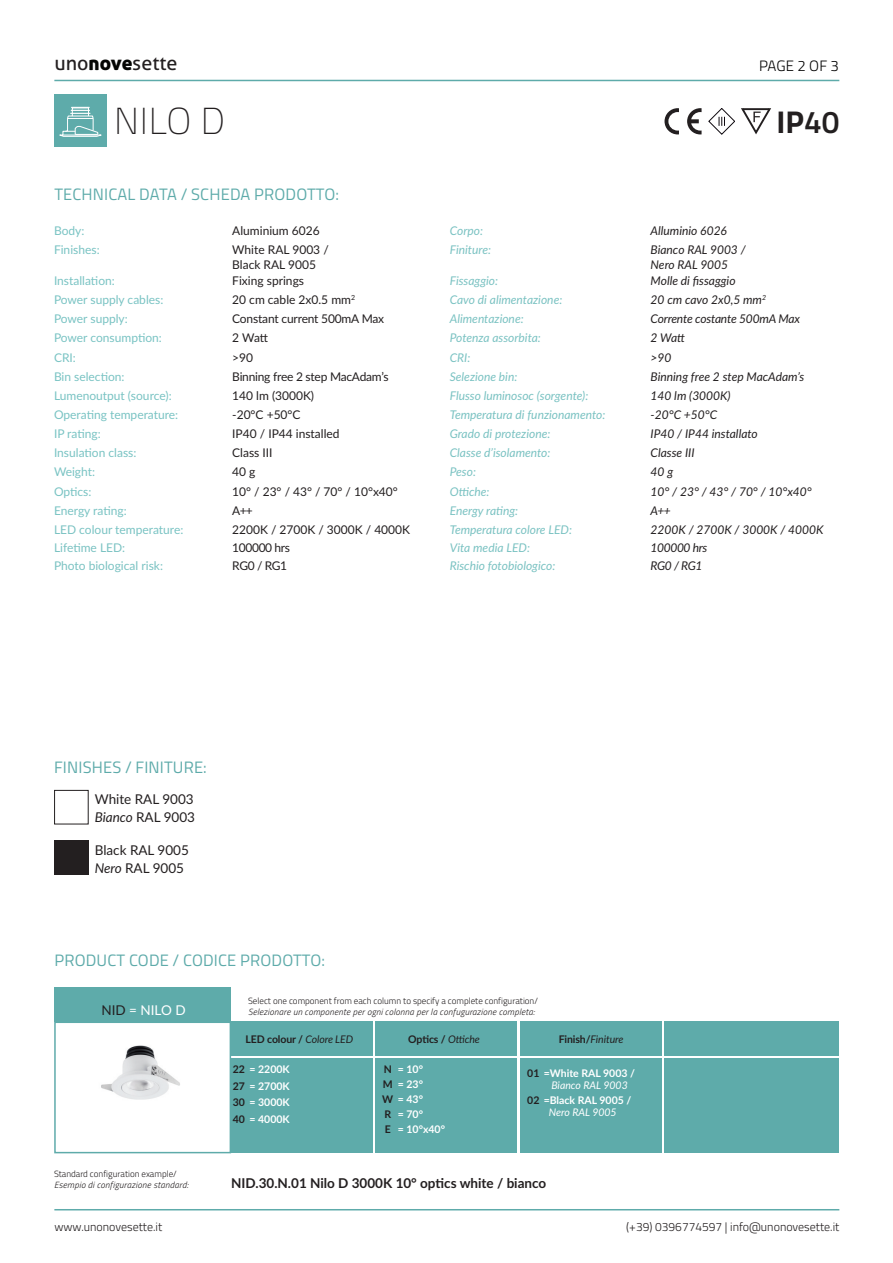
<style>
.page{position:relative;width:893px;height:1263px;background:#fff}
.page>*{position:absolute;margin:0;border:0;box-sizing:border-box;transform-origin:0 0}
.t1{font:100 37.5px "Titillium Web";color:#231f20}
.t2{font:700 31.5px "Titillium Web";color:#231f20}
.t3{font:19.8px "Aller";color:#231f20}
.t4{font:16.5px "Titillium Web";letter-spacing:.01em;color:#5eabaa}
.t5{font:300 15px "Titillium Web";letter-spacing:.005em;color:#000}
.t6{font:13.5px/18px "Lato";color:#231f20}
.t7{font:700 13.5px "Lato";color:#231f20}
.t8{font:13.5px "Lato";color:#fff}
.t9{font:italic 12px "Lato";color:#7ac2c2}
.t10{font:italic 12px/15px "Lato";color:#231f20}
.t11{font:12px/15px "Lato";color:#231f20}
.t12{font:12px "Lato";color:#79c3c3}
.t13{font:300 12px "Titillium Web";color:#231f20}
.t14{font:12px "Lato";color:#7ac2c2}
.t15{font:12px "Lato";letter-spacing:-.02em;color:#231f20}
.t16{font:12px "Lato";letter-spacing:-.03em;color:#231f20}
.t17{font:italic 12px "Lato";letter-spacing:-.03em;color:#231f20}
.t18{font:700 10.5px/16.5px "Lato";color:#fff}
.t19{font:700 10.5px/15px "Lato";letter-spacing:-.01em;color:#231f20}
.t20{font:italic 10.5px "Lato";letter-spacing:-.01em;color:#231f20}
.t21{font:italic 300 9px "Titillium Web";letter-spacing:.025em;color:#231f20}
.t22{font:300 9px "Titillium Web";color:#231f20}
.s1{font-family:"Aller Display";color:#040503}
.s2{font-weight:600}
.s3{color:#7ac2c2}
.s4{font-style:italic}
.s5{color:#231f20}
.s6{font-weight:400;font-style:italic}
.s7{font-weight:700;font-style:normal}
</style>
<div class="page">
<hr style="left:54px;top:1209px;width:785px;height:1px;background:#5eabaa">
<div style="left:54px;top:95px;width:53px;height:52px;background:#5eabaa"></div>
<hr style="left:54px;top:80px;width:785px;height:1px;background:#5eabaa">
<div style="left:54px;top:987px;width:177px;height:34px;background:#5eabaa"></div>
<div style="left:54px;top:1021px;width:177px;height:132px;border:2px solid #5eabaa"></div>
<div style="left:231px;top:1021px;width:142px;height:34px;background:#5eabaa"></div>
<div style="left:231px;top:1058px;width:142px;height:95px;background:#5eabaa"></div>
<div style="left:376px;top:1021px;width:141px;height:34px;background:#5eabaa"></div>
<div style="left:376px;top:1058px;width:141px;height:95px;background:#5eabaa"></div>
<div style="left:520px;top:1021px;width:142px;height:34px;background:#5eabaa"></div>
<div style="left:520px;top:1058px;width:142px;height:95px;background:#5eabaa"></div>
<div style="left:665px;top:1021px;width:174px;height:34px;background:#5eabaa"></div>
<div style="left:665px;top:1058px;width:174px;height:95px;background:#5eabaa"></div>
<svg style="left:664px;top:108px;width:15px;height:26px"></svg>
<svg style="left:687px;top:108px;width:15px;height:26px"></svg>
<svg style="left:709px;top:108px;width:26px;height:26px"></svg>
<svg style="left:741px;top:108px;width:30px;height:26px"></svg>
<svg style="left:59px;top:107px;width:43px;height:30px"></svg>
<div style="left:54px;top:790px;width:34px;height:34px;border:1px solid #231f20"></div>
<div style="left:54px;top:841px;width:34px;height:34px;background:#231f20"></div>
<img style="left:101px;top:1045px;width:79px;height:55px">
<h3 class="t3" style="left:54px;top:51px;width:125px">uno<span class="s1">nove</span>sette</h3>
<p class="t5" style="left:759px;top:55px;width:81px">PAGE 2 OF 3</p>
<h1 class="t1" style="left:114px;top:95px;width:113px">NILO D</h1>
<h2 class="t2" style="left:776px;top:98px;width:64px">IP<span class="s2">40</span></h2>
<h3 class="t4" style="left:54px;top:182px;width:286px">TECHNICAL DATA / SCHEDA PRODOTTO:</h3>
<p class="t12" style="left:54px;top:222px;width:32px">Body:</p>
<p class="t11" style="left:232px;top:222px;width:89px">Aluminium 6026</p>
<p class="t9" style="left:450px;top:222px;width:35px">Corpo:</p>
<p class="t10" style="left:651px;top:223px;width:78px">Alluminio 6026</p>
<p class="t12" style="left:54px;top:241px;width:47px">Finishes:</p>
<p class="t11" style="left:232px;top:242px;width:98px">White RAL 9003 /<br>Black RAL 9005</p>
<p class="t9" style="left:450px;top:241px;width:43px">Finiture:</p>
<p class="t10" style="left:651px;top:242px;width:97px">Bianco RAL 9003 /<br>Nero RAL 9005</p>
<p class="t12" style="left:54px;top:272px;width:62px">Installation:</p>
<p class="t11" style="left:232px;top:273px;width:73px">Fixing springs</p>
<p class="t9" style="left:450px;top:272px;width:50px">Fissaggio:</p>
<p class="t10" style="left:651px;top:273px;width:86px">Molle di fissaggio</p>
<p class="t12" style="left:54px;top:291px;width:111px">Power supply cables:</p>
<p class="t11" style="left:232px;top:292px;width:124px">20 cm cable 2x0.5 mm<sup>2</sup></p>
<p class="t9" style="left:450px;top:291px;width:114px">Cavo di alimentazione:</p>
<p class="t10" style="left:651px;top:292px;width:117px">20 cm cavo 2x0,5 mm<sup>2</sup></p>
<p class="t12" style="left:54px;top:310px;width:75px">Power supply:</p>
<p class="t11" style="left:232px;top:311px;width:153px">Constant current 500mA Max</p>
<p class="t9" style="left:450px;top:310px;width:75px">Alimentazione:</p>
<p class="t10" style="left:651px;top:311px;width:151px">Corrente costante 500mA Max</p>
<p class="t12" style="left:54px;top:329px;width:109px">Power consumption:</p>
<p class="t11" style="left:232px;top:330px;width:37px">2 Watt</p>
<p class="t9" style="left:450px;top:330px;width:93px">Potenza assorbita:</p>
<p class="t10" style="left:651px;top:330px;width:36px">2 Watt</p>
<p class="t12" style="left:54px;top:349px;width:23px">CRI:</p>
<p class="t11" style="left:232px;top:349px;width:22px">&gt;90</p>
<p class="t9" style="left:450px;top:349px;width:22px">CRI:</p>
<p class="t10" style="left:651px;top:349px;width:22px">&gt;90</p>
<p class="t12" style="left:54px;top:368px;width:72px">Bin selection:</p>
<p class="t15" style="left:232px;top:368px;width:158px">Binning free 2 step MacAdam’s</p>
<p class="t9" style="left:450px;top:368px;width:69px">Selezione bin:</p>
<p class="t10" style="left:651px;top:368px;width:155px">Binning free 2 step MacAdam’s</p>
<p class="t12" style="left:54px;top:387px;width:119px">Lumenoutput (source):</p>
<p class="t11" style="left:232px;top:387px;width:83px">140 lm (3000K)</p>
<p class="t9" style="left:450px;top:387px;width:140px">Flusso luminosoc (sorgente):</p>
<p class="t10" style="left:651px;top:387px;width:82px">140 lm (3000K)</p>
<p class="t12" style="left:54px;top:406px;width:126px">Operating temperature:</p>
<p class="t11" style="left:232px;top:407px;width:70px">-20°C +50°C</p>
<p class="t9" style="left:450px;top:406px;width:157px">Temperatura di funzionamento:</p>
<p class="t10" style="left:651px;top:407px;width:68px">-20°C +50°C</p>
<p class="t12" style="left:54px;top:425px;width:48px">IP rating:</p>
<p class="t11" style="left:232px;top:426px;width:109px">IP40 / IP44 installed</p>
<p class="t9" style="left:450px;top:425px;width:102px">Grado di protezione:</p>
<p class="t10" style="left:651px;top:426px;width:109px">IP40 / IP44 installato</p>
<p class="t12" style="left:54px;top:444px;width:84px">Insulation class:</p>
<p class="t11" style="left:232px;top:445px;width:42px">Class III</p>
<p class="t9" style="left:450px;top:444px;width:102px">Classe d’isolamento:</p>
<p class="t10" style="left:651px;top:445px;width:46px">Classe III</p>
<p class="t12" style="left:54px;top:463px;width:43px">Weight:</p>
<p class="t11" style="left:232px;top:464px;width:25px">40 g</p>
<p class="t9" style="left:450px;top:463px;width:28px">Peso:</p>
<p class="t10" style="left:651px;top:464px;width:24px">40 g</p>
<p class="t12" style="left:54px;top:483px;width:39px">Optics:</p>
<p class="t11" style="left:232px;top:483px;width:167px">10° / 23° / 43° / 70° / 10°x40°</p>
<p class="t9" style="left:450px;top:483px;width:41px">Ottiche:</p>
<p class="t10" style="left:651px;top:483px;width:163px">10° / 23° / 43° / 70° / 10°x40°</p>
<p class="t12" style="left:54px;top:502px;width:74px">Energy rating:</p>
<p class="t11" style="left:232px;top:502px;width:22px">A++</p>
<p class="t9" style="left:450px;top:502px;width:70px">Energy rating:</p>
<p class="t10" style="left:651px;top:502px;width:22px">A++</p>
<p class="t12" style="left:54px;top:521px;width:131px"><span class="s3">LED</span> colour temperature:</p>
<p class="t11" style="left:232px;top:521px;width:179px">2200K / 2700K / 3000K / 4000K</p>
<p class="t9" style="left:450px;top:521px;width:124px">Temperatura colore LED:</p>
<p class="t10" style="left:651px;top:521px;width:174px">2200K / 2700K / 3000K / 4000K</p>
<p class="t14" style="left:54px;top:539px;width:73px">Lifetime LED:</p>
<p class="t16" style="left:232px;top:539px;width:59px">100000 hrs</p>
<p class="t9" style="left:450px;top:539px;width:82px">Vita media LED:</p>
<p class="t17" style="left:651px;top:539px;width:58px">100000 hrs</p>
<p class="t14" style="left:54px;top:557px;width:110px">Photo biological risk:</p>
<p class="t11" style="left:232px;top:558px;width:56px">RG0 / RG1</p>
<p class="t9" style="left:450px;top:557px;width:107px">Rischio fotobiologico:</p>
<p class="t10" style="left:651px;top:558px;width:53px">RG0 / RG1</p>
<h3 class="t4" style="left:54px;top:755px;width:154px">FINISHES / FINITURE:</h3>
<p class="t6" style="left:95px;top:789px;width:102px">White RAL 9003<br><span class="s4">Bianco</span> RAL 9003</p>
<p class="t6" style="left:95px;top:840px;width:96px">Black RAL 9005<br><span class="s4">Nero</span> RAL 9005</p>
<h3 class="t4" style="left:54px;top:948px;width:272px">PRODUCT CODE / CODICE PRODOTTO:</h3>
<p class="t8" style="left:101px;top:1001px;width:86px"><span class="s5">NID</span> = NILO D</p>
<p class="t22" style="left:54px;top:1167px;width:124px">Standard configuration example/</p>
<p class="t21" style="left:54px;top:1178px;width:136px">Esempio di configurazione standard:</p>
<p class="t22" style="left:248px;top:994px;width:291px">Select one component from each column to specify a complete configuration/</p>
<p class="t21" style="left:248px;top:1005px;width:288px">Selezionare un componente per ogni colonna per la confugurazione completa:</p>
<p class="t19" style="left:246px;top:1031px;width:109px">LED colour / <span class="s6">Colore LED</span></p>
<p class="t19" style="left:408px;top:1031px;width:73px">Optics / <span class="s6">Ottiche</span></p>
<p class="t20" style="left:559px;top:1031px;width:66px"><span class="s7">Finish/</span>Finiture</p>
<p class="t18" style="left:233px;top:1061px;width:58px;text-align:justify"><span class="s5">22</span> = 2200K <span class="s5">27</span> = 2700K <span class="s5">30</span> = 3000K <span class="s5">40</span> = 4000K</p>
<p class="t18" style="left:398px;top:1061px;width:27px">= 10°</p>
<p class="t18" style="left:398px;top:1076px;width:27px">= 23°</p>
<p class="t18" style="left:382px;top:1091px;width:42px"><span class="s5">W</span> = 43°</p>
<p class="t18" style="left:398px;top:1106px;width:27px">= 70°</p>
<p class="t18" style="left:398px;top:1121px;width:49px">= 10°x40°</p>
<p class="t19" style="left:383px;top:1061px;width:11px">N<br>M</p>
<p class="t19" style="left:384px;top:1106px;width:8px">R<br>E</p>
<p class="t18" style="left:551px;top:1066px;width:85px;line-height:12px;text-indent:-24px"><span class="s5">01</span> =White RAL 9003 /<br><span class="s6">Bianco RAL 9003</span></p>
<p class="t18" style="left:549px;top:1093px;width:84px;line-height:12px;text-indent:-22px"><span class="s5">02</span> =Black RAL 9005 /<br><span class="s6">Nero RAL 9005</span></p>
<p class="t7" style="left:231px;top:1173px;width:317px">NID.30.N.01 Nilo D 3000K 10° optics white / bianco</p>
<p class="t13" style="left:54px;top:1218px;width:109px">www.unonovesette.it</p>
<p class="t13" style="left:626px;top:1218px;width:215px">(+39) 0396774597 | info@unonovesette.it</p>
</div>
